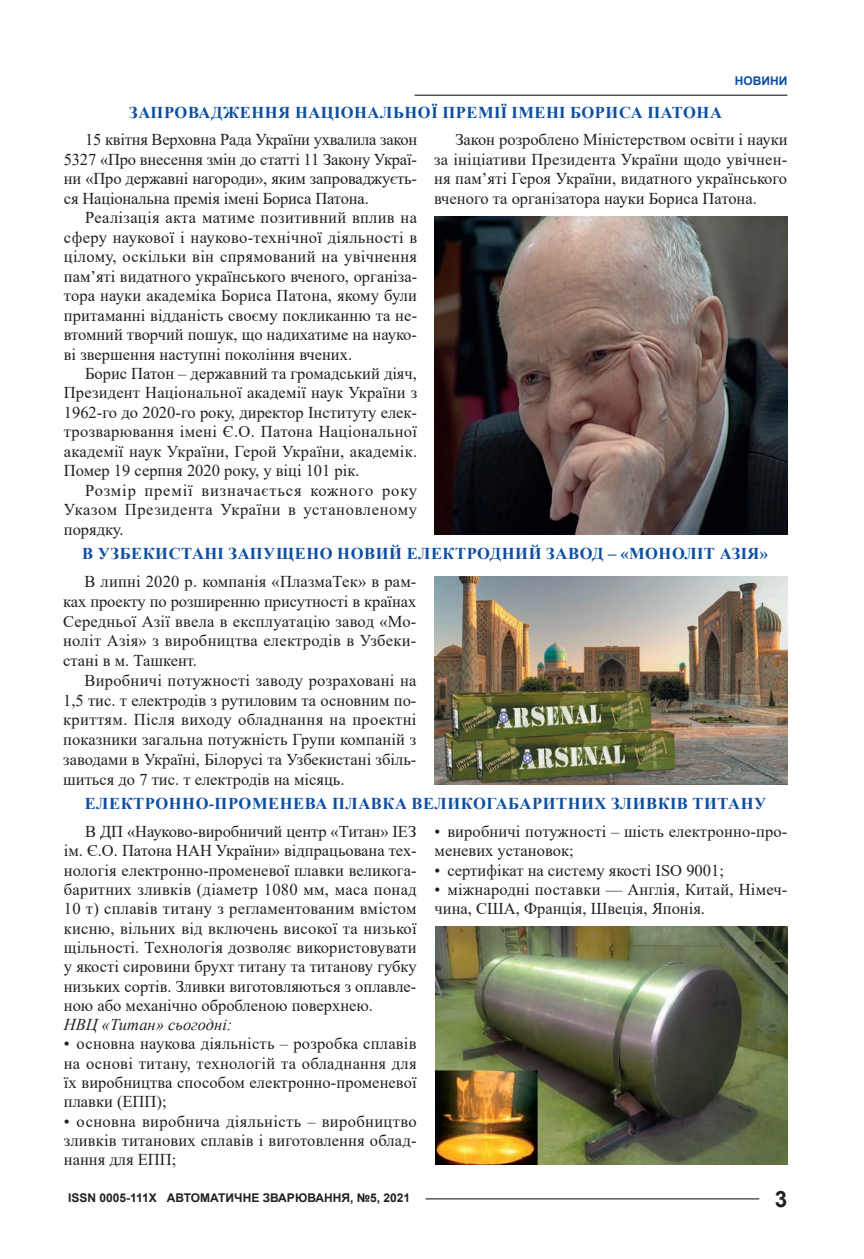
<style>
.page{position:relative;width:864px;height:1259px;background:#fff}
.page>*{position:absolute;margin:0;border:0;box-sizing:border-box;transform-origin:0 0}
.t1{font:700 22.5px "Arial";color:#231f20}
.t2{font:16.5px/19.5px "Times New Roman";color:#231f20;text-align:justify}
.t3{font:700 16.5px "Times New Roman";letter-spacing:.035em;color:#0b4ea2}
.t4{font:italic 16.5px "Times New Roman";color:#231f20}
.t5{font:700 12px "Arial";color:#231f20}
.t6{font:700 12px "Arial";color:#0b4ea2}
</style>
<div class="page">
<hr style="left:425px;top:1198px;width:334px;height:1px;background:#231f20">
<hr style="left:414px;top:95px;width:373px;height:1px;background:#231f20">
<img style="left:434px;top:217px;width:352px;height:318px">
<img style="left:434px;top:577px;width:352px;height:208px">
<img style="left:435px;top:926px;width:351px;height:238px">
<p class="t6" style="left:734px;top:72px;width:54px">НОВИНИ</p>
<p class="t3" style="left:129px;top:100px;width:594px">ЗАПРОВАДЖЕННЯ НАЦІОНАЛЬНОЇ ПРЕМІЇ ІМЕНІ БОРИСА ПАТОНА</p>
<p class="t2" style="left:64px;top:130px;width:355px;text-indent:21px">15 квітня Верховна Рада України ухвалила закон 5327 «Про внесення змін до статті 11 Закону Украї&shy;ни «Про державні нагороди», яким запроваджуєть&shy;ся Національна премія імені Бориса Патона.</p>
<p class="t2" style="left:64px;top:207px;width:355px;text-indent:21px">Реалізація акта матиме позитивний вплив на сферу наукової і науково-технічної діяльності в цілому, оскільки він спрямований на увічнення пам’яті видатного українського вченого, організа&shy;тора науки академіка Бориса Патона, якому були притаманні відданість своєму покликанню та не&shy;втомний творчий пошук, що надихатиме на науко&shy;ві звершення наступні покоління вчених.</p>
<p class="t2" style="left:64px;top:363px;width:355px;text-indent:21px">Борис Патон – державний та громадський діяч, Президент Національної академії наук України з 1962-го до 2020-го року, директор Інституту елек&shy;трозварювання імені Є.О. Патона Національної академії наук України, Герой України, академік.<br>Помер 19 серпня 2020 року, у віці 101 рік.</p>
<p class="t2" style="left:64px;top:480px;width:355px;text-indent:21px">Розмір премії визначається кожного року Указом Президента України в установленому порядку.</p>
<p class="t2" style="left:434px;top:130px;width:355px;text-indent:21px">Закон розроблено Міністерством освіти і науки за ініціативи Президента України щодо увічнен&shy;ня пам’яті Героя України, видатного українського вченого та організатора науки Бориса Патона.</p>
<p class="t3" style="left:82px;top:541px;width:687px">В УЗБЕКИСТАНІ ЗАПУЩЕНО НОВИЙ ЕЛЕКТРОДНИЙ ЗАВОД – «МОНОЛІТ АЗІЯ»</p>
<p class="t2" style="left:63px;top:571px;width:354px;text-indent:21px">В липні 2020 р. компанія «ПлазмаТек» в рам&shy;ках проекту по розширенню присутності в країнах Середньої Азії ввела в експлуатацію завод «Мо&shy;ноліт Азія» з виробництва електродів в Узбеки&shy;стані в м. Ташкент.</p>
<p class="t2" style="left:63px;top:670px;width:354px;text-indent:21px">Виробничі потужності заводу розраховані на 1,5 тис. т електродів з рутиловим та основним по&shy;криттям. Після виходу обладнання на проектні показники загальна потужність Групи компаній з заводами в Україні, Білорусі та Узбекистані збіль&shy;шиться до 7 тис. т електродів на місяць.</p>
<p class="t3" style="left:85px;top:792px;width:682px">ЕЛЕКТРОННО-ПРОМЕНЕВА ПЛАВКА ВЕЛИКОГАБАРИТНИХ ЗЛИВКІВ ТИТАНУ</p>
<p class="t2" style="left:64px;top:821px;width:354px;text-indent:21px">В ДП «Науково-виробничий центр «Титан» ІЕЗ ім. Є.О. Патона НАН України» відпрацьована тех&shy;нологія електронно-променевої плавки великога&shy;баритних зливків (діаметр 1080 мм, маса понад 10 т) сплавів титану з регламентованим вмістом кисню, вільних від включень високої та низької щільності. Технологія дозволяє використовувати у якості сировини брухт титану та титанову губку низьких сортів. Зливки виготовляються з оплавле&shy;ною або механічно обробленою поверхнею.</p>
<p class="t4" style="left:64px;top:1013px;width:170px">НВЦ «Титан» сьогодні:</p>
<p class="t2" style="left:64px;top:1033px;width:354px">• основна наукова діяльність – розробка сплавів на основі титану, технологій та обладнання для їх виробництва способом електронно-променевої плавки (ЕПП);</p>
<p class="t2" style="left:64px;top:1111px;width:354px">• основна виробнича діяльність – виробництво зливків титанових сплавів і виготовлення облад&shy;нання для ЕПП;</p>
<p class="t2" style="left:434px;top:821px;width:354px">• виробничі потужності – шість електронно-про&shy;меневих установок;</p>
<p class="t2" style="left:434px;top:860px;width:291px">• сертифікат на систему якості ISO 9001;</p>
<p class="t2" style="left:434px;top:879px;width:354px">• міжнародні поставки — Англія, Китай, Німеч&shy;чина, США, Франція, Швеція, Японія.</p>
<p class="t5" style="left:68px;top:1189px;width:343px">ISSN 0005-111X АВТОМАТИЧНЕ ЗВАРЮВАННЯ, №5, 2021</p>
<h1 class="t1" style="left:774px;top:1182px;width:14px">3</h1>
</div>
